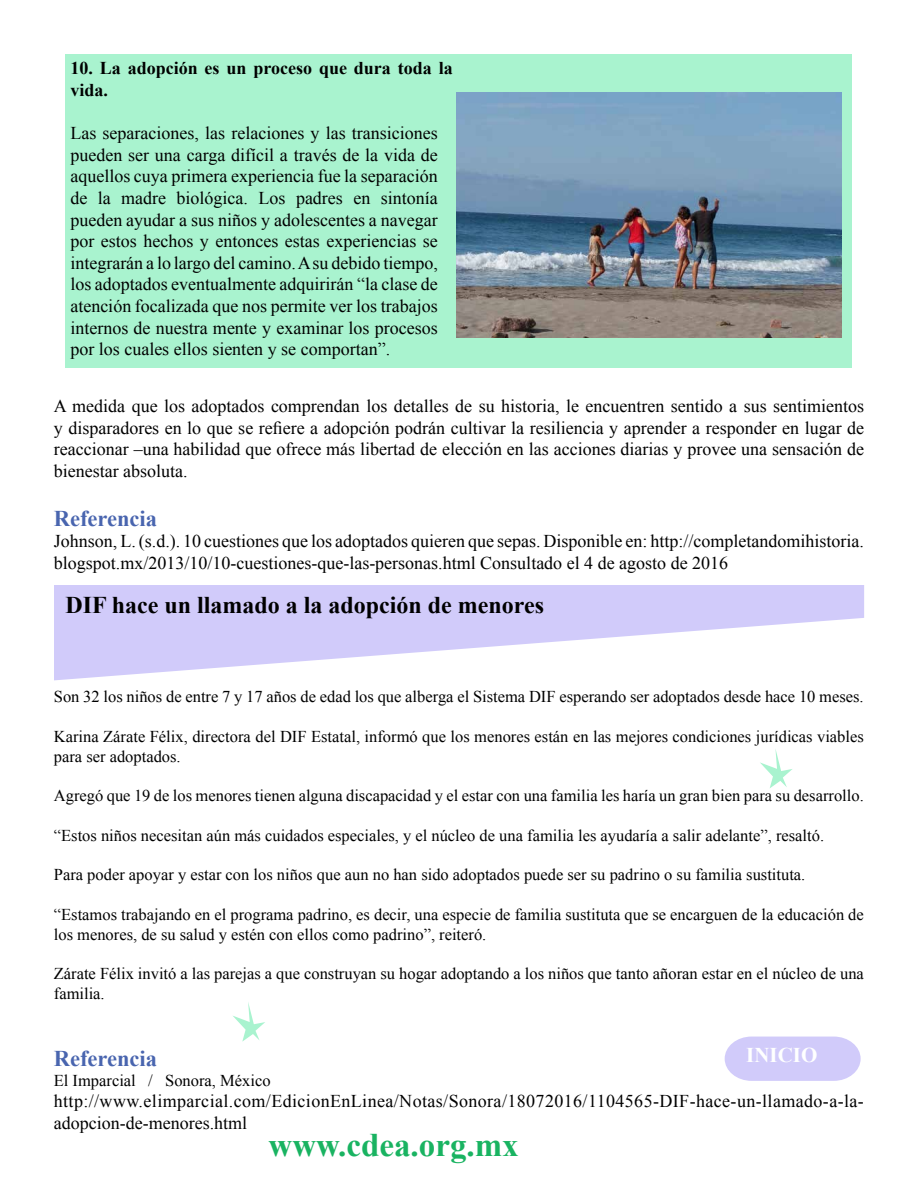
<style>
.page{position:relative;width:918px;height:1188px;background:#fff}
.page>*{position:absolute;margin:0;border:0;box-sizing:border-box;transform-origin:0 0}
.t1{font:700 33px "Times New Roman";color:#19b361}
.t2{font:700 24px "Times New Roman";color:#000}
.t3{font:700 22.5px "Times New Roman";color:#4965af}
.t4{font:700 21px "Times New Roman";color:#feffff}
.t5{font:18px/21.6px "Times New Roman";color:#000;text-align:justify}
.t6{font:18px/21.6px "Times New Roman";letter-spacing:.02em;color:#000}
.t7{font:700 18px/21.6px "Times New Roman";color:#000}
.t8{font:16.5px/19.8px "Times New Roman";color:#000}
</style>
<div class="page">
<div style="left:65px;top:55px;width:787px;height:313px;background:#a9f3cf"></div>
<img style="left:457px;top:92px;width:385px;height:245px">
<svg style="left:233px;top:1002px;width:32px;height:40px"></svg>
<svg style="left:760px;top:749px;width:33px;height:39px"></svg>
<svg style="left:725px;top:1037px;width:136px;height:44px;background:#d4cffa"></svg>
<svg style="left:54px;top:585px;width:810px;height:95px;fill:#d1cbfa"></svg>
<p class="t7" style="left:70px;top:57px;width:384px">10. La adopción es un proceso que dura toda la vida.</p>
<p class="t5" style="left:70px;top:122px;width:369px">Las separaciones, las relaciones y las transiciones pueden ser una carga difícil a través de la vida de aquellos cuya primera experiencia fue la separación de la madre biológica. Los padres en sintonía pueden ayudar a sus niños y adolescentes a navegar por estos hechos y entonces estas experiencias se integrarán a lo largo del camino. A su debido tiempo, los adoptados eventualmente adquirirán “la clase de atención focalizada que nos permite ver los trabajos internos de nuestra mente y examinar los procesos por los cuales ellos sienten y se comportan”.</p>
<p class="t5" style="left:54px;top:395px;width:812px">A medida que los adoptados comprendan los detalles de su historia, le encuentren sentido a sus sentimientos y disparadores en lo que se refiere a adopción podrán cultivar la resiliencia y aprender a responder en lugar de reaccionar –una habilidad que ofrece más libertad de elección en las acciones diarias y provee una sensación de bienestar absoluta.</p>
<p class="t3" style="left:54px;top:502px;width:105px">Referencia</p>
<p class="t5" style="left:54px;top:530px;width:812px">Johnson, L. (s.d.). 10 cuestiones que los adoptados quieren que sepas. Disponible en: http://completandomihistoria. blogspot.mx/2013/10/10-cuestiones-que-las-personas.html Consultado el 4 de agosto de 2016</p>
<h2 class="t2" style="left:65px;top:589px;width:480px">DIF hace un llamado a la adopción de menores</h2>
<p class="t8" style="left:54px;top:687px;width:811px">Son 32 los niños de entre 7 y 17 años de edad los que alberga el Sistema DIF esperando ser adoptados desde hace 10 meses.</p>
<p class="t8" style="left:54px;top:726px;width:812px">Karina Zárate Félix, directora del DIF Estatal, informó que los menores están en las mejores condiciones jurídicas viables para ser adoptados.</p>
<p class="t8" style="left:54px;top:786px;width:811px">Agregó que 19 de los menores tienen alguna discapacidad y el estar con una familia les haría un gran bien para su desarrollo.</p>
<p class="t8" style="left:54px;top:825px;width:772px">“Estos niños necesitan aún más cuidados especiales, y el núcleo de una familia les ayudaría a salir adelante”, resaltó.</p>
<p class="t8" style="left:54px;top:865px;width:753px">Para poder apoyar y estar con los niños que aun no han sido adoptados puede ser su padrino o su familia sustituta.</p>
<p class="t8" style="left:54px;top:904px;width:812px">“Estamos trabajando en el programa padrino, es decir, una especie de familia sustituta que se encarguen de la educación de los menores, de su salud y estén con ellos como padrino”, reiteró.</p>
<p class="t8" style="left:54px;top:964px;width:812px">Zárate Félix invitó a las parejas a que construyan su hogar adoptando a los niños que tanto añoran estar en el núcleo de una familia.</p>
<p class="t4" style="left:746px;top:1040px;width:73px">INICIO</p>
<p class="t3" style="left:54px;top:1043px;width:105px">Referencia</p>
<p class="t8" style="left:54px;top:1070px;width:218px">El Imparcial / Sonora, México</p>
<p class="t6" style="left:54px;top:1090px;width:812px">http://www.elimparcial.com/EdicionEnLinea/Notas/Sonora/18072016/1104565-DIF-hace-un-llamado-a-la&shy;adopcion-de-menores.html</p>
<h1 class="t1" style="left:269px;top:1122px;width:252px">www.cdea.org.mx</h1>
</div>
